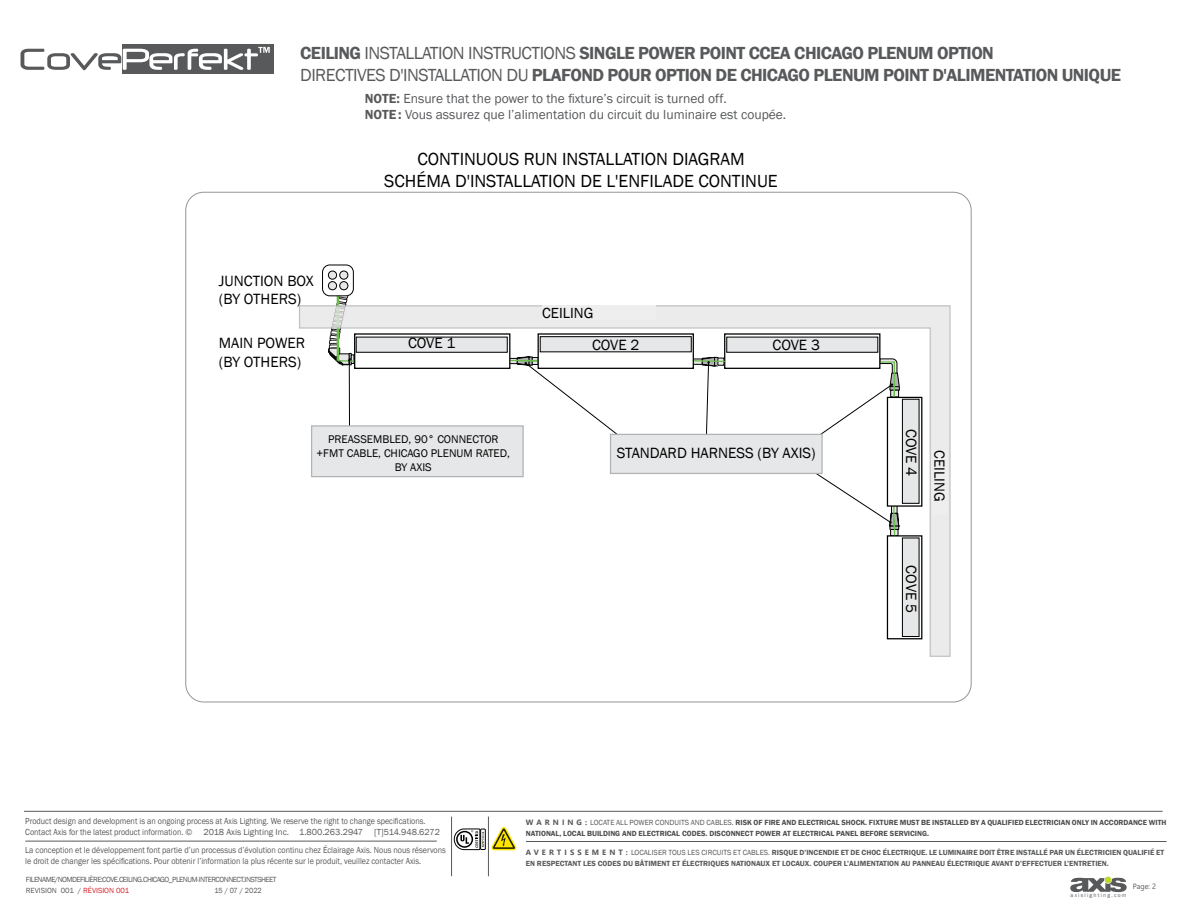
<style>
.page{position:relative;width:1188px;height:918px;background:#fff}
.page>*{position:absolute;margin:0;border:0;box-sizing:border-box;transform-origin:0 0}
.t1{font:600 18px/22.5px "Franklin Gothic";letter-spacing:-.03em;color:#58595b}
.t2{font:18px/21.6px "Franklin Gothic";color:#000;text-align:center}
.t3{font:15.3px/18.3px "Franklin Gothic";color:#000}
.t4{font:15px "Franklin Gothic";color:#000}
.t5{font:13.5px/16.5px "Franklin Gothic";color:#58595b}
.t6{font:11.4px/13.8px "Franklin Gothic";color:#000;text-align:center}
.t7{font:9px/10.8px "Franklin Gothic";color:#58595b;scale:.9 1}
.t8{font:600 7.65px/10.9px "Franklin Gothic";color:#58595b}
.t9{font:600 7.65px/10.9px "Franklin Gothic";color:#4d4d4f}
.t10{font:7.65px/11.1px "Franklin Gothic";letter-spacing:-.065em;color:#58595b}
.t11{font:7.65px "Franklin Gothic";letter-spacing:-.065em;color:#58595b;scale:.95 1}
.t12{font:7.65px "Segoe UI";color:#58595b;scale:.95 1}
.t13{font:5.55px "Franklin Gothic";letter-spacing:.225em;color:#58595b}
.s1{font-weight:400}
.s2{font-weight:600}
.s3{font-size:15.3px}
.s4{font-family:"Segoe UI";font-weight:700;color:#58595b}
.s5{font-weight:400;color:#58595b}
.s6{color:#d2232a}
.s7{font-family:"Segoe UI";font-weight:700}
</style>
<div class="page">
<div style="left:122px;top:44px;width:151px;height:30px;background:#58595b"></div>
<svg style="left:21px;top:47px;width:249px;height:23px"></svg>
<svg style="left:1070px;top:877px;width:57px;height:15px"></svg>
<hr style="left:24px;top:811px;width:1139px;height:1px;background:#58595b">
<hr style="left:25px;top:841px;width:412px;height:1px;background:#58595b">
<hr style="left:488px;top:817px;width:1px;height:59px;background:#58595b">
<hr style="left:451px;top:817px;width:1px;height:59px;background:#58595b">
<div style="left:481px;top:829px;width:4px;height:21px;border:1px solid #000"></div>
<svg style="left:454px;top:829px;width:30px;height:21px"></svg>
<img style="left:491px;top:827px;width:26px;height:23px">
<hr style="left:526px;top:841px;width:641px;height:1px;background:#58595b">
<div style="left:322px;top:265px;width:32px;height:31px;border:1px solid #000;border-radius:7px"></div>
<div style="left:328px;top:271px;width:9px;height:8px;background:#e6e7e8;border-radius:50%"></div>
<div style="left:328px;top:271px;width:9px;height:9px;border:1px solid #000;border-radius:50%"></div>
<div style="left:340px;top:271px;width:8px;height:8px;background:#e6e7e8;border-radius:50%"></div>
<div style="left:339px;top:271px;width:9px;height:9px;border:1px solid #000;border-radius:50%"></div>
<div style="left:328px;top:282px;width:9px;height:8px;background:#e6e7e8;border-radius:50%"></div>
<div style="left:328px;top:281px;width:9px;height:9px;border:1px solid #000;border-radius:50%"></div>
<div style="left:340px;top:282px;width:8px;height:8px;background:#e6e7e8;border-radius:50%"></div>
<div style="left:339px;top:281px;width:9px;height:9px;border:1px solid #000;border-radius:50%"></div>
<svg style="left:299px;top:305px;width:652px;height:352px"></svg>
<svg style="left:796px;top:358px;width:105px;height:94px"></svg>
<svg style="left:802px;top:464px;width:100px;height:89px"></svg>
<svg style="left:683px;top:355px;width:47px;height:79px"></svg>
<svg style="left:499px;top:354px;width:135px;height:94px"></svg>
<hr style="left:349px;top:360px;width:1px;height:81px;background:#000">
<svg style="left:328px;top:288px;width:36px;height:93px"></svg>
<div style="left:312px;top:426px;width:211px;height:51px;background:#e6e7e8"></div>
<div style="left:311px;top:425px;width:213px;height:52px;border:1px solid #b1b4b6"></div>
<div style="left:538px;top:334px;width:155px;height:34px;background:#fff"></div>
<div style="left:538px;top:333px;width:156px;height:36px;border:1px solid #000"></div>
<div style="left:887px;top:397px;width:35px;height:109px;background:#fff"></div>
<div style="left:887px;top:397px;width:35px;height:110px;border:1px solid #000"></div>
<div style="left:611px;top:434px;width:211px;height:39px;background:#e6e7e8"></div>
<div style="left:610px;top:434px;width:213px;height:40px;border:1px solid #b1b4b6"></div>
<div style="left:355px;top:334px;width:155px;height:34px;background:#fff"></div>
<div style="left:354px;top:333px;width:156px;height:36px;border:1px solid #000"></div>
<div style="left:356px;top:337px;width:151px;height:15px;background:#e6e7e8"></div>
<div style="left:540px;top:337px;width:151px;height:15px;background:#e6e7e8"></div>
<div style="left:727px;top:337px;width:151px;height:15px;background:#e6e7e8"></div>
<div style="left:902px;top:399px;width:17px;height:104px;background:#e6e7e8"></div>
<div style="left:902px;top:399px;width:17px;height:104px;border:1px solid #000"></div>
<div style="left:902px;top:538px;width:17px;height:99px;background:#e6e7e8"></div>
<div style="left:902px;top:538px;width:17px;height:99px;border:1px solid #000"></div>
<div style="left:542px;top:306px;width:114px;height:14px;background:#eee"></div>
<div style="left:932px;top:450px;width:15px;height:64px;background:#eee"></div>
<h1 class="t1" style="left:300px;top:42px;width:822px">CEILING <span class="s1">INSTALLATION INSTRUCTIONS</span> SINGLE POWER POINT CCEA CHICAGO PLENUM OPTION<br><span class="s1">DIRECTIVES D'INSTALLATION DU</span> PLAFOND POUR OPTION DE CHICAGO PLENUM POINT D'ALIMENTATION UNIQUE</h1>
<h3 class="t5" style="left:365px;top:90px;width:423px"><span class="s2">NOTE:</span> Ensure that the power to the fixture’s circuit is turned off.<br><span class="s2">NOTE:</span> Vous assurez que l’alimentation du circuit du luminaire est coupée.</h3>
<h2 class="t3" style="left:219px;top:272px;width:96px">JUNCTION BOX (BY OTHERS)</h2>
<h2 class="t3" style="left:219px;top:335px;width:88px">MAIN POWER (BY OTHERS)</h2>
<h1 class="t2" style="left:384px;top:149px;width:395px">CONTINUOUS RUN INSTALLATION DIAGRAM<br>SCHÉMA D'INSTALLATION DE L'ENFILADE CONTINUE</h1>
<h3 class="t4" style="left:542px;top:304px;width:92px">CEILING <span class="s3">WALL</span></h3>
<h2 class="t3" style="left:408px;top:335px;width:49px">COVE 1</h2>
<h2 class="t3" style="left:592px;top:336px;width:49px">COVE 2</h2>
<h2 class="t3" style="left:773px;top:336px;width:49px">COVE 3</h2>
<h2 class="t3" style="left:920px;top:429px;width:49px;rotate:90deg">COVE 4</h2>
<p class="t6" style="left:317px;top:433px;width:195px">PREASSEMBLED, 90° CONNECTOR +FMT CABLE, CHICAGO PLENUM RATED,<br>BY AXIS</p>
<h2 class="t3" style="left:617px;top:444px;width:200px">STANDARD HARNESS (BY AXIS)</h2>
<h3 class="t4" style="left:949px;top:450px;width:53px;rotate:90deg">CEILING</h3>
<h2 class="t3" style="left:948px;top:470px;width:37px;rotate:90deg">WALL</h2>
<h2 class="t3" style="left:920px;top:565px;width:49px;rotate:90deg">COVE 5</h2>
<p class="t7" style="left:25px;top:816px;width:462px">Product design and development is an ongoing process at Axis Lighting. We reserve the right to change specifications.<br>Contact Axis for the latest product information. © 2018 Axis Lighting Inc. 1.800.263.2947 [T]514.948.6272</p>
<p class="t9" style="left:526px;top:817px;width:642px"><span class="s4">W A R N I N G :</span> <span class="s5">LOCATE ALL POWER CONDUITS AND CABLES.</span> RISK OF FIRE AND ELECTRICAL SHOCK. FIXTURE MUST BE INSTALLED BY A QUALIFIED ELECTRICIAN ONLY IN ACCORDANCE WITH<br>NATIONAL, LOCAL BUILDING AND ELECTRICAL CODES. DISCONNECT POWER AT ELECTRICAL PANEL BEFORE SERVICING.</p>
<p class="t7" style="left:25px;top:845px;width:469px">La conception et le développement font partie d’un processus d’évolution continu chez Éclairage Axis. Nous nous réservons le droit de changer les spécifications. Pour obtenir l’information la plus récente sur le produit, veuillez contacter Axis.</p>
<p class="t10" style="left:26px;top:874px;width:252px">FILE NAME / NOM DE FILIÈRE : COVE.CEILING.CHICAGO_PLENUM-INTERCONNECT.INST SHEET<br>REVISION 001 / <span class="s6">RÉVISION 001</span></p>
<p class="t11" style="left:214px;top:885px;width:51px">15 / 07 / 2022</p>
<p class="t8" style="left:526px;top:847px;width:640px"><span class="s7">A V E R T I S S E M E N T :</span> <span class="s1">LOCALISER TOUS LES CIRCUITS ET CABLES.</span> RISQUE D’INCENDIE ET DE CHOC ÉLECTRIQUE. LE LUMINAIRE DOIT ÊTRE INSTALLÉ PAR UN ÉLECTRICIEN QUALIFIÉ ET<br>EN RESPECTANT LES CODES DU BÂTIMENT ET ÉLECTRIQUES NATIONAUX ET LOCAUX. COUPER L’ALIMENTATION AU PANNEAU ÉLECTRIQUE AVANT D’EFFECTUER L’ENTRETIEN.</p>
<p class="t12" style="left:1133px;top:879px;width:26px">Page: 2</p>
<p class="t13" style="left:1071px;top:891px;width:57px">axislighting.com</p>
</div>
